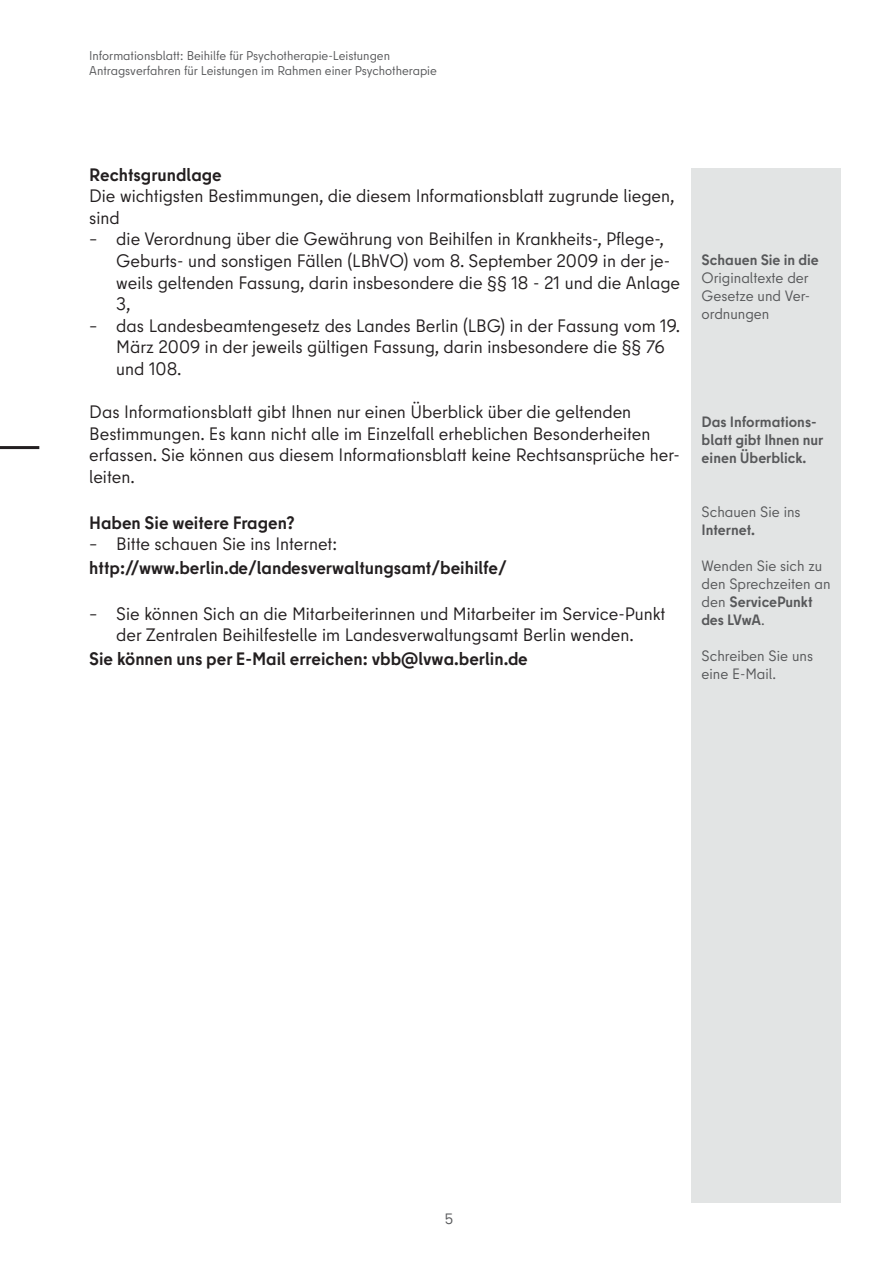
<style>
.page{position:relative;width:893px;height:1263px;background:#fff}
.page>*{position:absolute;margin:0;border:0;box-sizing:border-box;transform-origin:0 0}
.Fließtext_12_PT{font:18px/21.6px "Berlin Type";color:#231f20}
.Fließtext_12_PT_bold{font:700 18px "Berlin Type";color:#231f20}
.Fließtext_12_PT-2{font:700 18px "Berlin Type";color:#231f20}
.INfotext_10_PT{font:15px/18px "Berlin Type";color:#57585a}
.INfotext_10_PT-2{font:700 15px/18px "Berlin Type";color:#57585a}
.t1{font:12.75px/15.3px "Berlin Type";color:#57585a}
.s1{font-weight:700}
</style>
<div class="page">
<hr style="left:0;top:446px;width:39px;height:3px;background:#231f20">
<div style="left:692px;top:168px;width:149px;height:1034px;background:#e2e4e4"></div>
<p class="t1" style="left:89px;top:48px;width:349px">Informationsblatt: Beihilfe für Psychotherapie-Leistungen<br>Antragsverfahren für Leistungen im Rahmen einer Psychotherapie</p>
<p class="Fließtext_12_PT-2" style="left:89px;top:163px;width:134px">Rechtsgrundlage</p>
<p class="Fließtext_12_PT" style="left:89px;top:185px;width:587px">Die wichtigsten Bestimmungen, die diesem Informationsblatt zugrunde liegen, sind</p>
<p class="Fließtext_12_PT" style="left:116px;top:228px;width:565px;text-indent:-27px">– die Verordnung über die Gewährung von Beihilfen in Krankheits-, Pflege-, Geburts- und sonstigen Fällen (LBhVO) vom 8. September 2009 in der je&shy;weils geltenden Fassung, darin insbesondere die §§ 18 - 21 und die Anlage 3,</p>
<p class="Fließtext_12_PT" style="left:116px;top:315px;width:565px;text-indent:-27px">– das Landesbeamtengesetz des Landes Berlin (LBG) in der Fassung vom 19.<br>März 2009 in der jeweils gültigen Fassung, darin insbesondere die §§ 76 und 108.</p>
<p class="Fließtext_12_PT" style="left:89px;top:401px;width:592px">Das Informationsblatt gibt Ihnen nur einen Überblick über die geltenden Bestimmungen. Es kann nicht alle im Einzelfall erheblichen Besonderheiten erfassen. Sie können aus diesem Informationsblatt keine Rechtsansprüche her&shy;leiten.</p>
<p class="Fließtext_12_PT_bold" style="left:89px;top:511px;width:207px">Haben Sie weitere Fragen?</p>
<p class="Fließtext_12_PT" style="left:89px;top:533px;width:249px">– Bitte schauen Sie ins Internet:</p>
<p class="Fließtext_12_PT_bold" style="left:89px;top:556px;width:419px">http://www.berlin.de/landesverwaltungsamt/beihilfe/</p>
<p class="Fließtext_12_PT" style="left:89px;top:603px;width:578px;text-align:center">– Sie können Sich an die Mitarbeiterinnen und Mitarbeiter im Service-Punkt der Zentralen Beihilfestelle im Landesverwaltungsamt Berlin wenden.</p>
<p class="Fließtext_12_PT_bold" style="left:89px;top:648px;width:440px">Sie können uns per E-Mail erreichen: vbb@lvwa.berlin.de</p>
<p class="INfotext_10_PT-2" style="left:702px;top:251px;width:119px">Schauen Sie in die</p>
<p class="INfotext_10_PT" style="left:702px;top:269px;width:110px;text-align:justify">Originaltexte der Gesetze und Ver&shy;ordnungen</p>
<p class="INfotext_10_PT-2" style="left:702px;top:413px;width:123px">Das Informations&shy;blatt gibt Ihnen nur einen Überblick.</p>
<p class="INfotext_10_PT" style="left:702px;top:503px;width:100px">Schauen Sie ins<br><span class="s1">Internet.</span></p>
<p class="INfotext_10_PT" style="left:702px;top:557px;width:131px">Wenden Sie sich zu den Sprechzeiten an den <span class="s1">ServicePunkt des LVwA</span>.</p>
<p class="INfotext_10_PT" style="left:702px;top:647px;width:113px">Schreiben Sie uns eine E-Mail.</p>
<p class="INfotext_10_PT" style="left:445px;top:1209px;width:10px">5</p>
</div>
